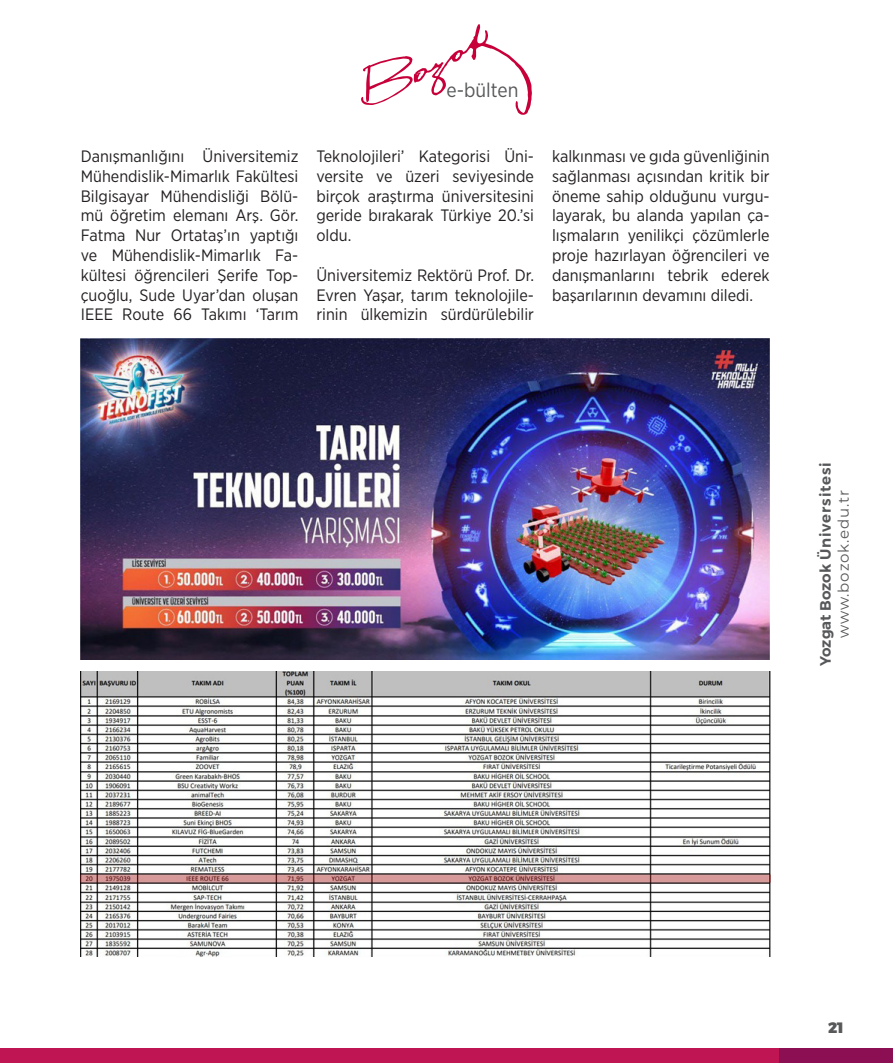
<style>
.page{position:relative;width:893px;height:1063px;background:#fff}
.page>*{position:absolute;margin:0;border:0;box-sizing:border-box;transform-origin:0 0}
.t1{font:19.95px "Gotham Narrow";color:#57585a}
.t2{font:16.5px/19.8px "Gotham Narrow";color:#231f20;text-align:justify}
.t3{font:600 15px "Gontserrat";letter-spacing:.045em;color:#57585a}
.t4{font:15px "Montserrat";letter-spacing:.06em;color:#57585a}
.t5{font:900 15px "Gontserrat";color:#57585a}
</style>
<div class="page">
<div style="left:0;top:1048px;width:893px;height:15px;background:#8c0f54"></div>
<div style="left:0;top:1048px;width:779px;height:15px;background:#bf1553"></div>
<svg style="left:361px;top:24px;width:171px;height:91px"></svg>
<img style="left:81px;top:338px;width:689px;height:321px">
<img style="left:81px;top:672px;width:690px;height:285px">
<p class="t1" style="left:446px;top:78px;width:74px">e-bülten</p>
<p class="t2" style="left:81px;top:146px;width:219px">Danışmanlığını Üniversitemiz Mühendislik-Mimarlık Fakültesi Bilgisayar Mühendisliği Bölü&shy;mü öğretim elemanı Arş. Gör.<br>Fatma Nur Ortataş’ın yaptığı ve Mühendislik-Mimarlık Fa&shy;kültesi öğrencileri Şerife Top&shy;çuoğlu, Sude Uyar’dan oluşan IEEE Route 66 Takımı ‘Tarım</p>
<p class="t2" style="left:316px;top:146px;width:219px">Teknolojileri’ Kategorisi Üni&shy;versite ve üzeri seviyesinde birçok araştırma üniversitesini geride bırakarak Türkiye 20.’si oldu.</p>
<p class="t2" style="left:316px;top:265px;width:219px">Üniversitemiz Rektörü Prof. Dr.<br>Evren Yaşar, tarım teknolojile&shy;rinin ülkemizin sürdürülebilir</p>
<p class="t2" style="left:552px;top:146px;width:219px">kalkınması ve gıda güvenliğinin sağlanması açısından kritik bir öneme sahip olduğunu vurgu&shy;layarak, bu alanda yapılan ça&shy;lışmaların yenilikçi çözümlerle proje hazırlayan öğrencileri ve danışmanlarını tebrik ederek başarılarının devamını diledi.</p>
<p class="t3" style="left:813px;top:666px;width:206px;rotate:-90deg">Yozgat Bozok Üniversitesi</p>
<p class="t4" style="left:833px;top:638px;width:150px;rotate:-90deg">www.bozok.edu.tr</p>
<p class="t5" style="left:828px;top:1015px;width:17px">21</p>
</div>
